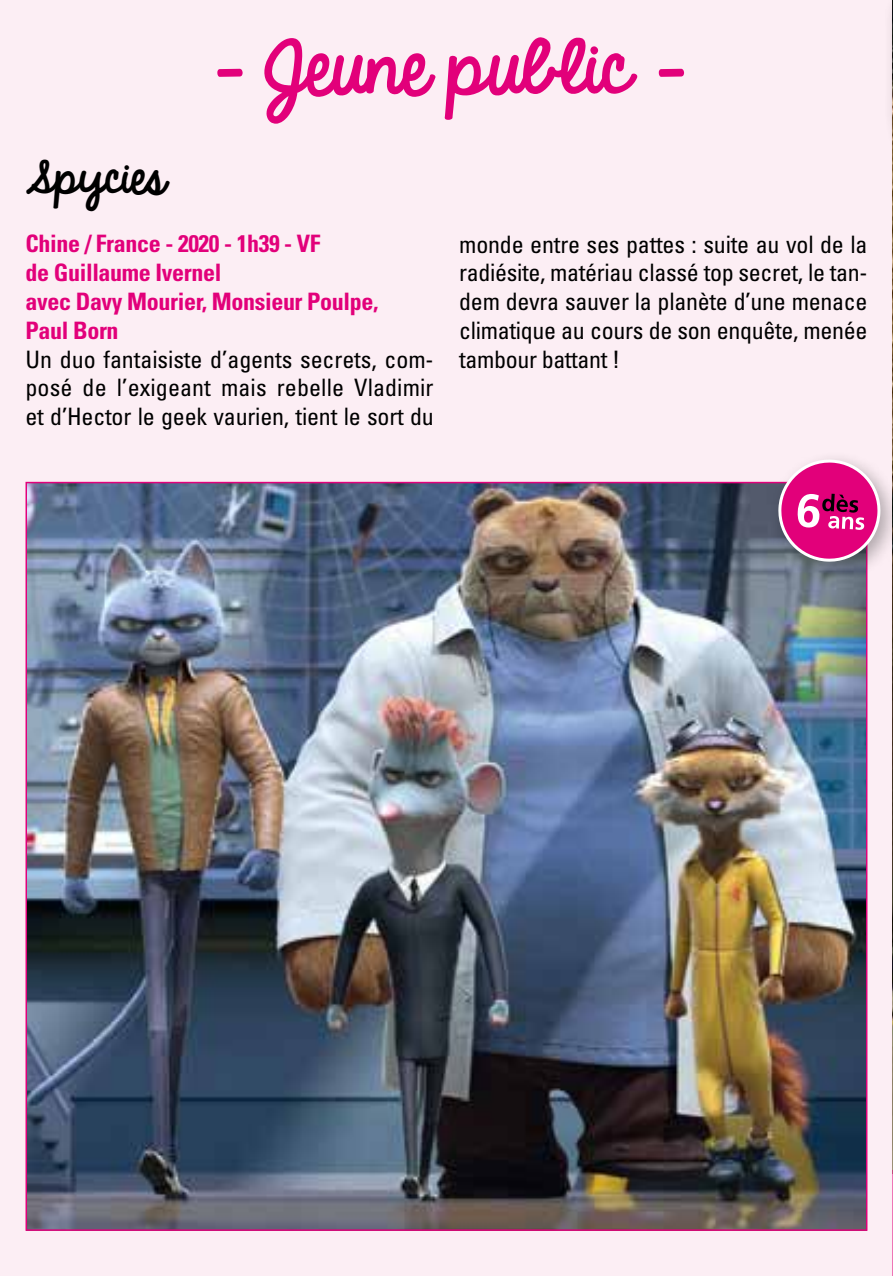
<style>
.page{position:relative;width:893px;height:1276px;background:#fceef4}
.page>*{position:absolute;margin:0;border:0;box-sizing:border-box;transform-origin:0 0}
.t1{font:66px "KG Always A Good Time";color:#e2007a}
.t2{font:39px "KG Always A Good Time";color:#000}
.t3{font:condensed 24px/28.8px "Univers";letter-spacing:-.01em;color:#000;text-align:justify}
.t4{font:700 condensed 24px/28.8px "Univers";letter-spacing:-.015em;color:#e2007a}
</style>
<div class="page">
<img style="left:892px;top:226px;width:1px;height:686px">
<svg style="left:892px;top:38px;width:1px;height:165px"></svg>
<hr style="left:892px;top:0;width:1px;height:38px;background:#fff">
<svg style="left:892px;top:912px;width:1px;height:364px"></svg>
<img style="left:29px;top:485px;width:835px;height:742px">
<div style="left:769px;top:450px;width:124px;height:134px;background:#000;opacity:.3"></div>
<svg style="left:775px;top:456px;width:108px;height:107px;background:#d4569b"></svg>
<h2 class="t2" style="left:26px;top:148px;width:141px">Spycies</h2>
<h1 class="t1" style="left:207px;top:18px;width:481px">- Jeune public -</h1>
<p class="t4" style="left:26px;top:229px;width:354px">Chine / France - 2020 - 1h39 - VF<br>de Guillaume Ivernel<br>avec Davy Mourier, Monsieur Poulpe,<br>Paul Born</p>
<p class="t3" style="left:26px;top:344px;width:410px">Un duo fantaisiste d’agents secrets, com&shy;posé de l’exigeant mais rebelle Vladimir et d’Hector le geek vaurien, tient le sort du</p>
<p class="t3" style="left:459px;top:229px;width:410px">monde entre ses pattes : suite au vol de la radiésite, matériau classé top secret, le tan&shy;dem devra sauver la planète d’une menace climatique au cours de son enquête, menée tambour battant !</p>
</div>
